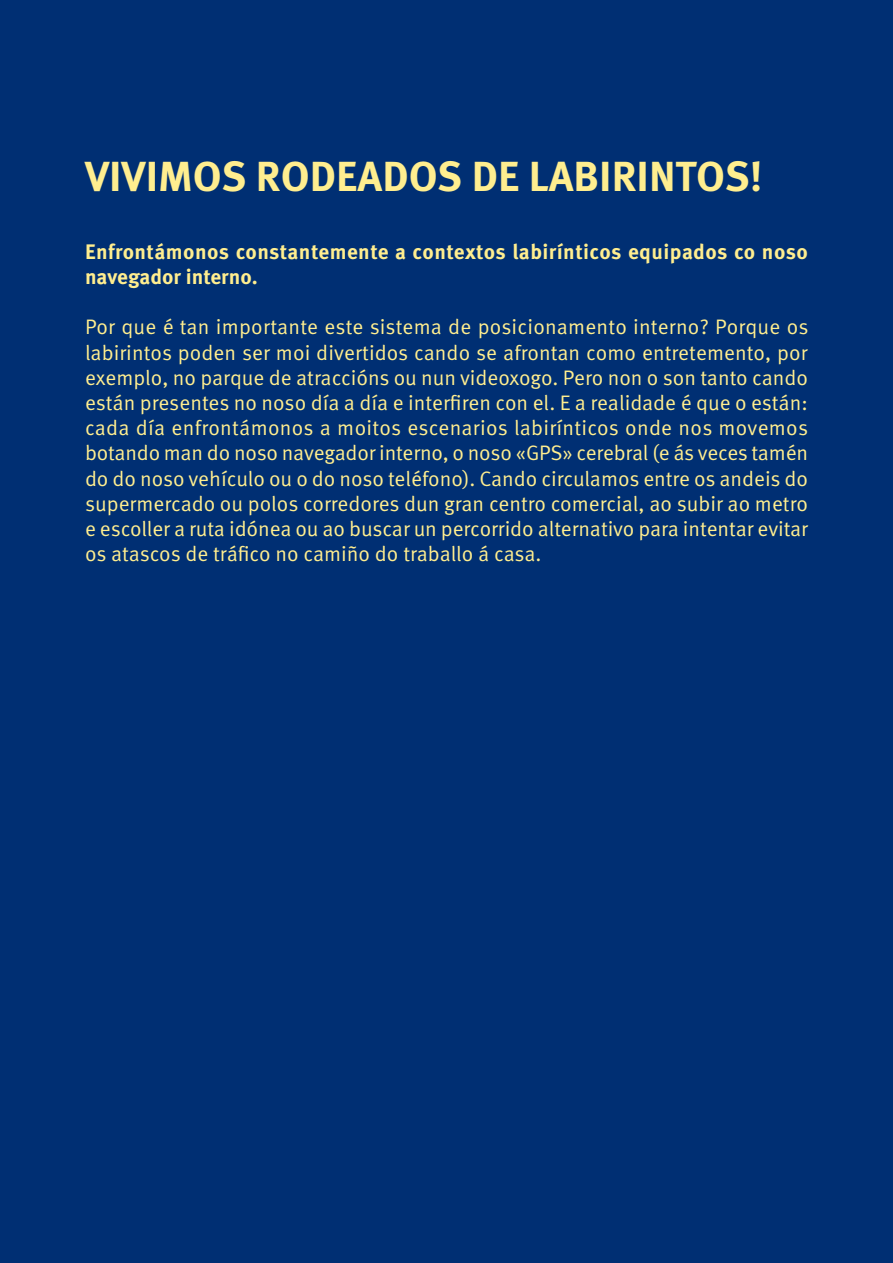
<style>
.page{position:relative;width:893px;height:1263px;background:#002f73}
.page>*{position:absolute;margin:0;border:0;box-sizing:border-box;transform-origin:0 0}
.TÍTULO_TEXTO{font:700 42px "Meta Pro";color:#ffee8f}
.TEXTO_CORRIDO{font:21px/25.2px "Meta Pro";letter-spacing:-.005em;color:#ffee8f;text-align:justify}
.TEXTO_CORRIDO-2{font:700 21px/25.2px "Meta Pro";letter-spacing:.015em;color:#ffee8f}
</style>
<div class="page">
<p class="TÍTULO_TEXTO" style="left:85px;top:150px;width:679px">VIVIMOS RODEADOS DE LABIRINTOS!</p>
<p class="TEXTO_CORRIDO-2" style="left:85px;top:240px;width:724px">Enfrontámonos constantemente a contextos labirínticos equipados co noso navegador interno.</p>
<p class="TEXTO_CORRIDO" style="left:85px;top:315px;width:725px">Por que é tan importante este sistema de posicionamento interno? Porque os labirintos poden ser moi divertidos cando se afrontan como entretemento, por exemplo, no parque de atraccións ou nun videoxogo. Pero non o son tanto cando están presentes no noso día a día e interfiren con el. E a realidade é que o están: cada día enfrontámonos a moitos escenarios labirínticos onde nos movemos botando man do noso navegador interno, o noso «GPS» cerebral (e ás veces tamén do do noso vehículo ou o do noso teléfono). Cando circulamos entre os andeis do supermercado ou polos corredores dun gran centro comercial, ao subir ao metro e escoller a ruta idónea ou ao buscar un percorrido alternativo para intentar evitar os atascos de tráfico no camiño do traballo á casa.</p>
</div>
